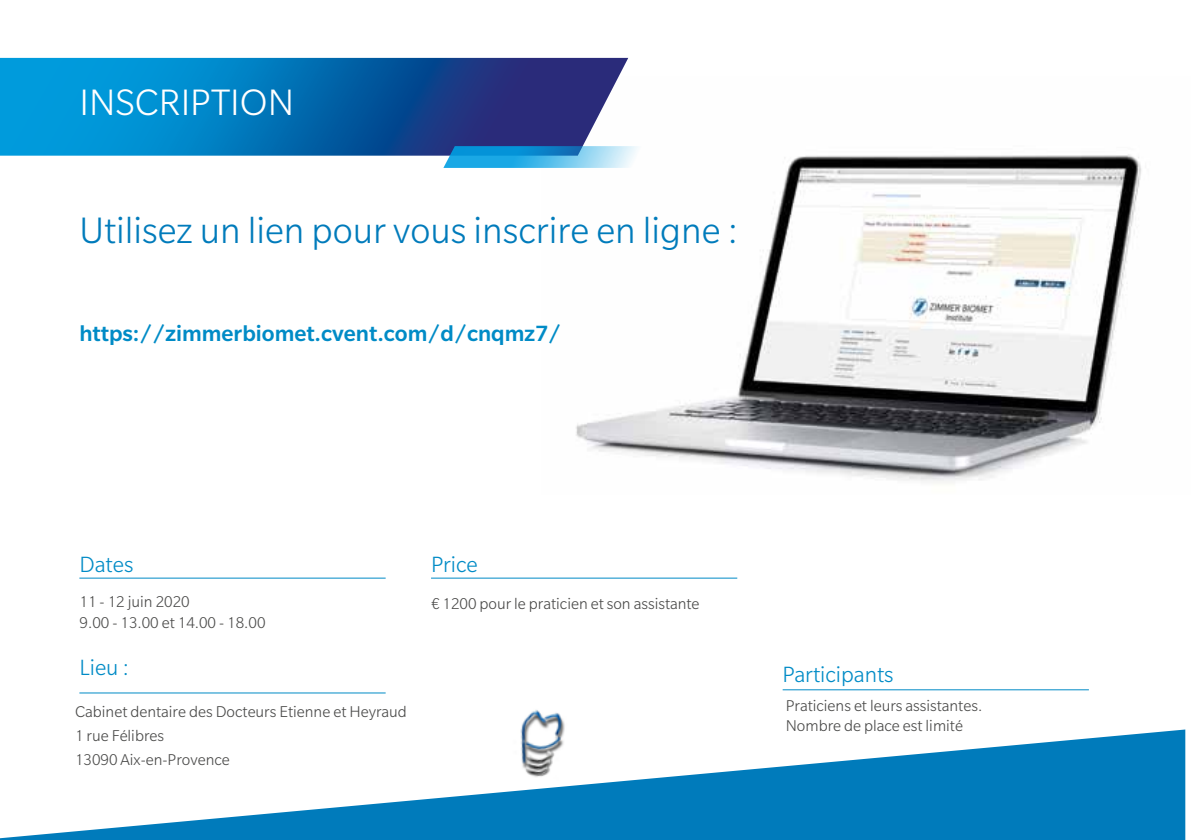
<style>
.page{position:relative;width:1191px;height:840px;background:#fff}
.page>*{position:absolute;margin:0;border:0;box-sizing:border-box;transform-origin:0 0}
.t1{font:300 40px "Slate Pro";color:#007bbb}
.t2{font:300 40px "Slate Pro";color:#fff}
.t3{font:500 24px "Slate Pro";color:#008bc6}
.t4{font:300 24px "Slate Pro";color:#008bc6}
.t5{font:300 17px/24px "Slate Pro";color:#4a4a49}
</style>
<div class="page">
<img style="left:576px;top:154px;width:565px;height:329px">
<hr style="left:79px;top:577px;width:307px;height:1px;background:#008bc6">
<hr style="left:79px;top:692px;width:307px;height:1px;background:#008bc6">
<hr style="left:782px;top:689px;width:307px;height:1px;background:#008bc6">
<svg style="left:0;top:58px;width:628px;height:97px;background:#126baf"></svg>
<svg style="left:443px;top:146px;width:278px;height:22px"></svg>
<hr style="left:431px;top:577px;width:306px;height:1px;background:#008bc6">
<img style="left:521px;top:710px;width:44px;height:19px">
<svg style="left:0;top:729px;width:1185px;height:110px"></svg>
<h1 class="t2" style="left:79px;top:81px;width:216px">INSCRIPTION</h1>
<h1 class="t1" style="left:79px;top:209px;width:660px">Utilisez un lien pour vous inscrire en ligne :</h1>
<h2 class="t3" style="left:79px;top:320px;width:483px">https://zimmerbiomet.cvent.com/d/cnqmz7/</h2>
<h2 class="t4" style="left:79px;top:551px;width:55px">Dates</h2>
<p class="t5" style="left:80px;top:590px;width:187px;line-height:21.4px">11 - 12 juin 2020<br>9.00 - 13.00 et 14.00 - 18.00</p>
<h2 class="t4" style="left:80px;top:655px;width:51px">Lieu :</h2>
<p class="t5" style="left:75px;top:699px;width:333px">Cabinet dentaire des Docteurs Etienne et Heyraud<br>1 rue Félibres<br>13090 Aix-en-Provence</p>
<h2 class="t4" style="left:431px;top:551px;width:48px">Price</h2>
<p class="t5" style="left:431px;top:591px;width:270px">€ 1200 pour le praticien et son assistante</p>
<h2 class="t4" style="left:782px;top:661px;width:112px">Participants</h2>
<p class="t5" style="left:785px;top:694px;width:198px;line-height:20.4px">Praticiens et leurs assistantes.<br>Nombre de place est limité</p>
</div>
